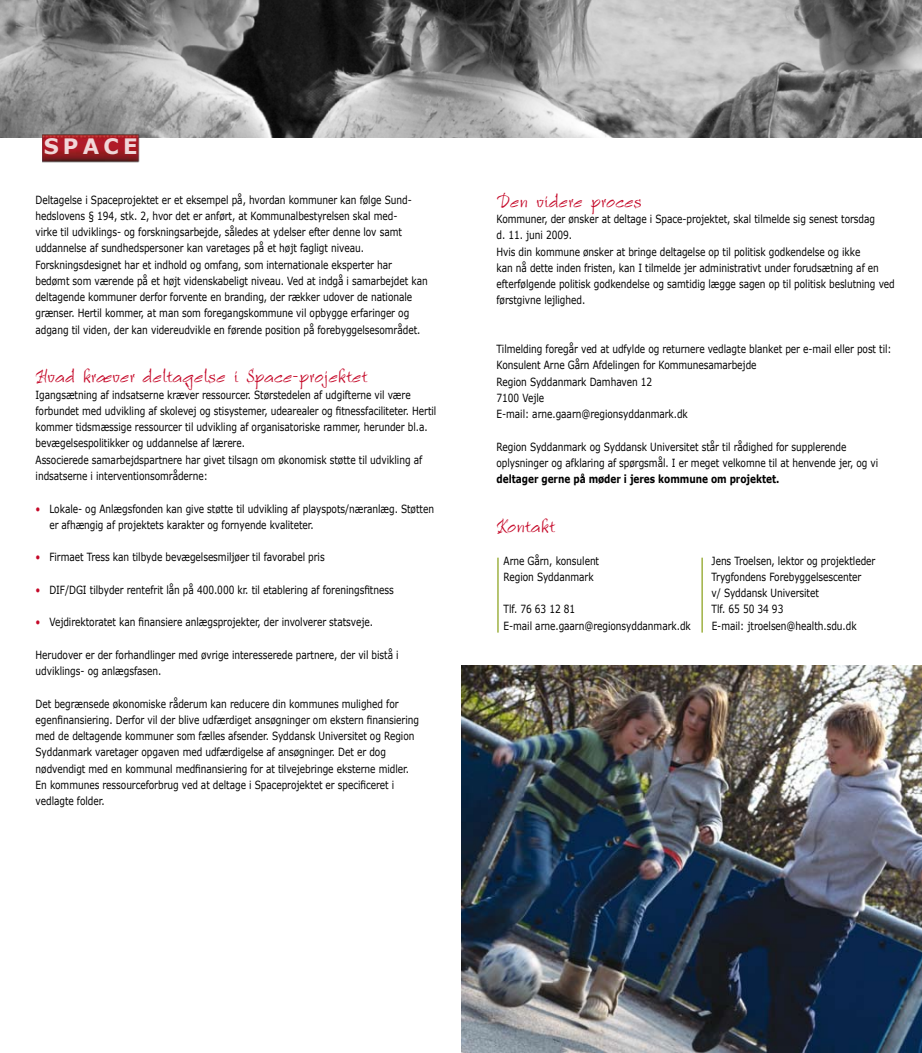
<style>
.page{position:relative;width:922px;height:1053px;background:#fff}
.page>*{position:absolute;margin:0;border:0;box-sizing:border-box;transform-origin:0 0}
.t1{font:700 21.25px "Verdana";letter-spacing:.2em;color:#fff}
.t2{font:20px "Ruling Script Two";color:#c50828;scale:.8 1}
.t3{font:11.25px/16.2px "Verdana";letter-spacing:-.005em;color:#000;scale:.8 1}
.t4{font:700 11.25px "Verdana";letter-spacing:-.005em;color:#000;scale:.8 1}
.s1{color:#c50828}
</style>
<div class="page">
<img style="left:0;top:0;width:921px;height:138px">
<img style="left:43px;top:134px;width:96px;height:29px">
<img style="left:461px;top:665px;width:460px;height:387px">
<hr style="left:701px;top:557px;width:1px;height:75px;background:#8ba21e">
<hr style="left:497px;top:557px;width:1px;height:75px;background:#8ba21e">
<h1 class="t1" style="left:43px;top:133px;width:96px">Space</h1>
<p class="t3" style="left:35px;top:191px;width:492px">Deltagelse i Spaceprojektet er et eksempel på, hvordan kommuner kan følge Sund&shy;hedslovens § 194, stk. 2, hvor det er anført, at Kommunalbestyrelsen skal med-<br>virke til udviklings- og forskningsarbejde, således at ydelser efter denne lov samt uddannelse af sundhedspersoner kan varetages på et højt fagligt niveau.<br>Forskningsdesignet har et indhold og omfang, som internationale eksperter har bedømt som værende på et højt videnskabeligt niveau. Ved at indgå i samarbejdet kan deltagende kommuner derfor forvente en branding, der rækker udover de nationale grænser. Hertil kommer, at man som foregangskommune vil opbygge erfaringer og adgang til viden, der kan videreudvikle en førende position på forebyggelsesområdet.</p>
<h2 class="t2" style="left:35px;top:366px;width:416px">Hvad kræver deltagelse i Space-projektet</h2>
<p class="t3" style="left:35px;top:386px;width:502px">Igangsætning af indsatserne kræver ressourcer. Størstedelen af udgifterne vil være forbundet med udvikling af skolevej og stisystemer, udearealer og fitnessfaciliteter. Hertil kommer tidsmæssige ressourcer til udvikling af organisatoriske rammer, herunder bl.a. bevægelsespolitikker og uddannelse af lærere.<br>Associerede samarbejdspartnere har givet tilsagn om økonomisk støtte til udvikling af indsatserne i interventionsområderne:</p>
<p class="t3" style="left:49px;top:500px;width:482px;text-indent:-14px"><span class="s1">•</span> Lokale- og Anlægsfonden kan give støtte til udvikling af playspots/næranlæg. Støtten er afhængig af projektets karakter og fornyende kvaliteter.</p>
<p class="t3" style="left:36px;top:548px;width:363px"><span class="s1">•</span> Firmaet Tress kan tilbyde bevægelsesmiljøer til favorabel pris</p>
<p class="t3" style="left:36px;top:581px;width:449px"><span class="s1">•</span> DIF/DGI tilbyder rentefrit lån på 400.000 kr. til etablering af foreningsfitness</p>
<p class="t3" style="left:36px;top:613px;width:423px"><span class="s1">•</span> Vejdirektoratet kan finansiere anlægsprojekter, der involverer statsveje.</p>
<p class="t3" style="left:36px;top:646px;width:455px">Herudover er der forhandlinger med øvrige interesserede partnere, der vil bistå i udviklings- og anlægsfasen.</p>
<p class="t3" style="left:36px;top:695px;width:480px">Det begrænsede økonomiske råderum kan reducere din kommunes mulighed for egenfinansiering. Derfor vil der blive udfærdiget ansøgninger om ekstern finansiering med de deltagende kommuner som fælles afsender. Syddansk Universitet og Region Syddanmark varetager opgaven med udfærdigelse af ansøgninger. Det er dog nødvendigt med en kommunal medfinansiering for at tilvejebringe eksterne midler.<br>En kommunes ressourceforbrug ved at deltage i Spaceprojektet er specificeret i vedlagte folder.</p>
<h2 class="t2" style="left:496px;top:191px;width:183px">Den videre proces</h2>
<p class="t3" style="left:496px;top:210px;width:499px">Kommuner, der ønsker at deltage i Space-projektet, skal tilmelde sig senest torsdag<br>d. 11. juni 2009.<br>Hvis din kommune ønsker at bringe deltagelse op til politisk godkendelse og ikke<br>kan nå dette inden fristen, kan I tilmelde jer administrativt under forudsætning af en efterfølgende politisk godkendelse og samtidig lægge sagen op til politisk beslutning ved førstgivne lejlighed.</p>
<p class="t3" style="left:496px;top:340px;width:495px">Tilmelding foregår ved at udfylde og returnere vedlagte blanket per e-mail eller post til:<br>Konsulent Arne Gårn Afdelingen for Kommunesamarbejde<br>Region Syddanmark Damhaven 12<br>7100 Vejle<br>E-mail: arne.gaarn@regionsyddanmark.dk</p>
<p class="t3" style="left:496px;top:438px;width:478px">Region Syddanmark og Syddansk Universitet står til rådighed for supplerende oplysninger og afklaring af spørgsmål. I er meget velkomne til at henvende jer, og vi</p>
<p class="t4" style="left:496px;top:472px;width:355px">deltager gerne på møder i jeres kommune om projektet.</p>
<h2 class="t2" style="left:496px;top:516px;width:74px">Kontakt</h2>
<p class="t3" style="left:503px;top:552px;width:121px">Arne Gårn, konsulent</p>
<p class="t3" style="left:711px;top:552px;width:206px">Jens Troelsen, lektor og projektleder</p>
<p class="t3" style="left:503px;top:568px;width:114px">Region Syddanmark</p>
<p class="t3" style="left:711px;top:568px;width:189px">Trygfondens Forebyggelsescenter v/ Syddansk Universitet</p>
<p class="t3" style="left:503px;top:600px;width:91px">Tlf. 76 63 12 81</p>
<p class="t3" style="left:711px;top:600px;width:91px">Tlf. 65 50 34 93</p>
<p class="t3" style="left:503px;top:617px;width:236px">E-mail arne.gaarn@regionsyddanmark.dk</p>
<p class="t3" style="left:711px;top:617px;width:183px">E-mail: jtroelsen@health.sdu.dk</p>
</div>
